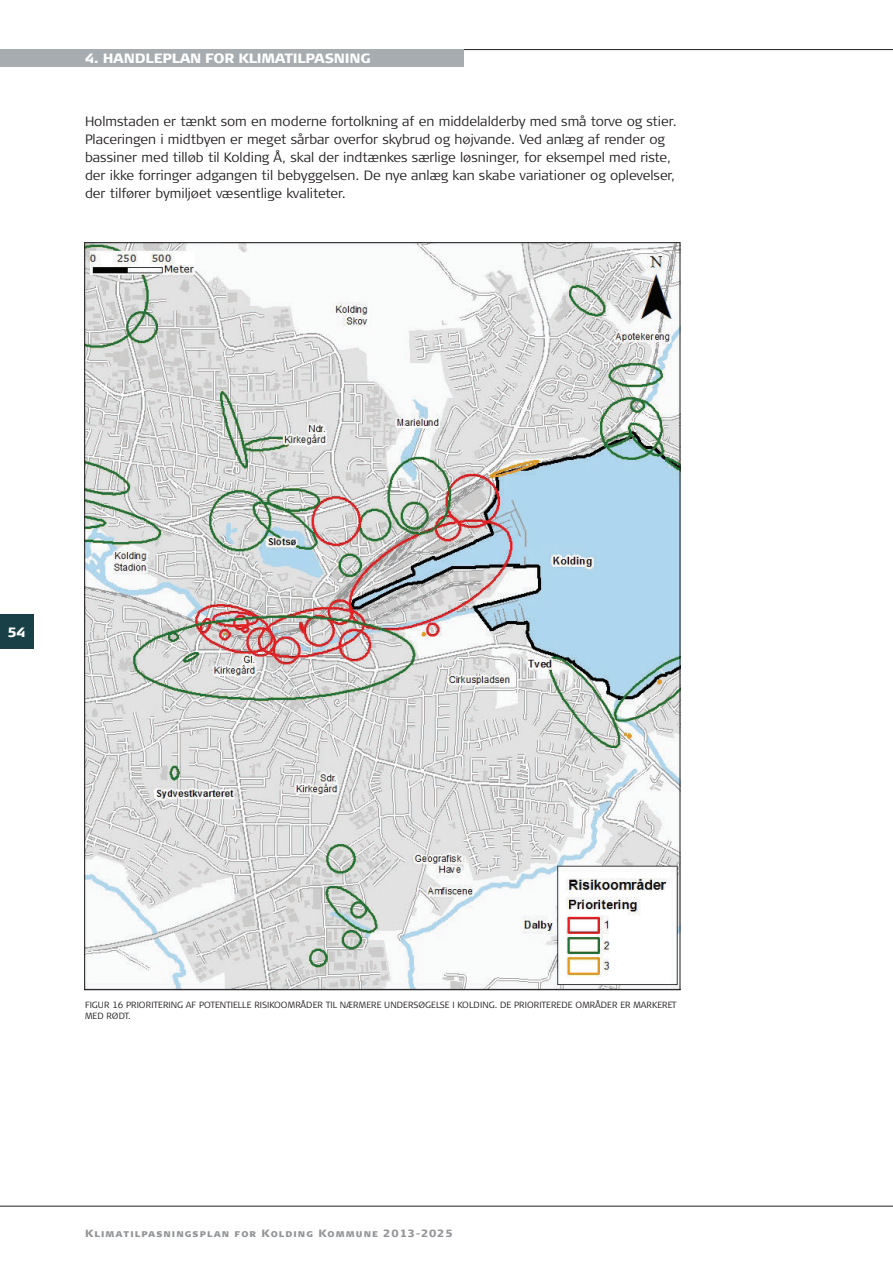
<style>
.page{position:relative;width:893px;height:1263px;background:#fff}
.page>*{position:absolute;margin:0;border:0;box-sizing:border-box;transform-origin:0 0}
.t1{font:300 13.5px/18px "Signa Normal";color:#231f20}
.t2{font:900 13.5px "Signa Column";letter-spacing:-.015em;color:#fff}
.t3{font:900 13.5px "Signa Column Caps";color:#fff}
.t4{font:900 10.5px "Signa Column Caps";letter-spacing:.1em;color:#939598}
.t5{font:300 9px/10.8px "Signa Column";color:#231f20}
</style>
<div class="page">
<div style="left:0;top:614px;width:34px;height:34px;background:#1a4047"></div>
<hr style="left:0;top:1206px;width:893px;height:1px;background:#231f20">
<img style="left:86px;top:244px;width:592px;height:744px">
<hr style="left:0;top:49px;width:893px;height:1px;background:#231f20">
<div style="left:0;top:49px;width:463px;height:17px;background:#a6acb0"></div>
<p class="t2" style="left:85px;top:49px;width:287px">4. HANDLEPLAN FOR KLIMATILPASNING</p>
<p class="t1" style="left:85px;top:113px;width:593px">Holmstaden er tænkt som en moderne fortolkning af en middelalderby med små torve og stier.<br>Placeringen i midtbyen er meget sårbar overfor skybrud og højvande. Ved anlæg af render og bassiner med tilløb til Kolding Å, skal der indtænkes særlige løsninger, for eksempel med riste, der ikke forringer adgangen til bebyggelsen. De nye anlæg kan skabe variationer og oplevelser, der tilfører bymiljøet væsentlige kvaliteter.</p>
<p class="t3" style="left:8px;top:623px;width:20px">54</p>
<p class="t5" style="left:85px;top:999px;width:593px">FIGUR 16 PRIORITERING AF POTENTIELLE RISIKOOMRÅDER TIL NÆRMERE UNDERSØGELSE I KOLDING. DE PRIORITEREDE OMRÅDER ER MARKERET<br>MED RØDT.</p>
<p class="t4" style="left:85px;top:1226px;width:369px">Klimatilpasningsplan for Kolding Kommune 2013-2025</p>
</div>
